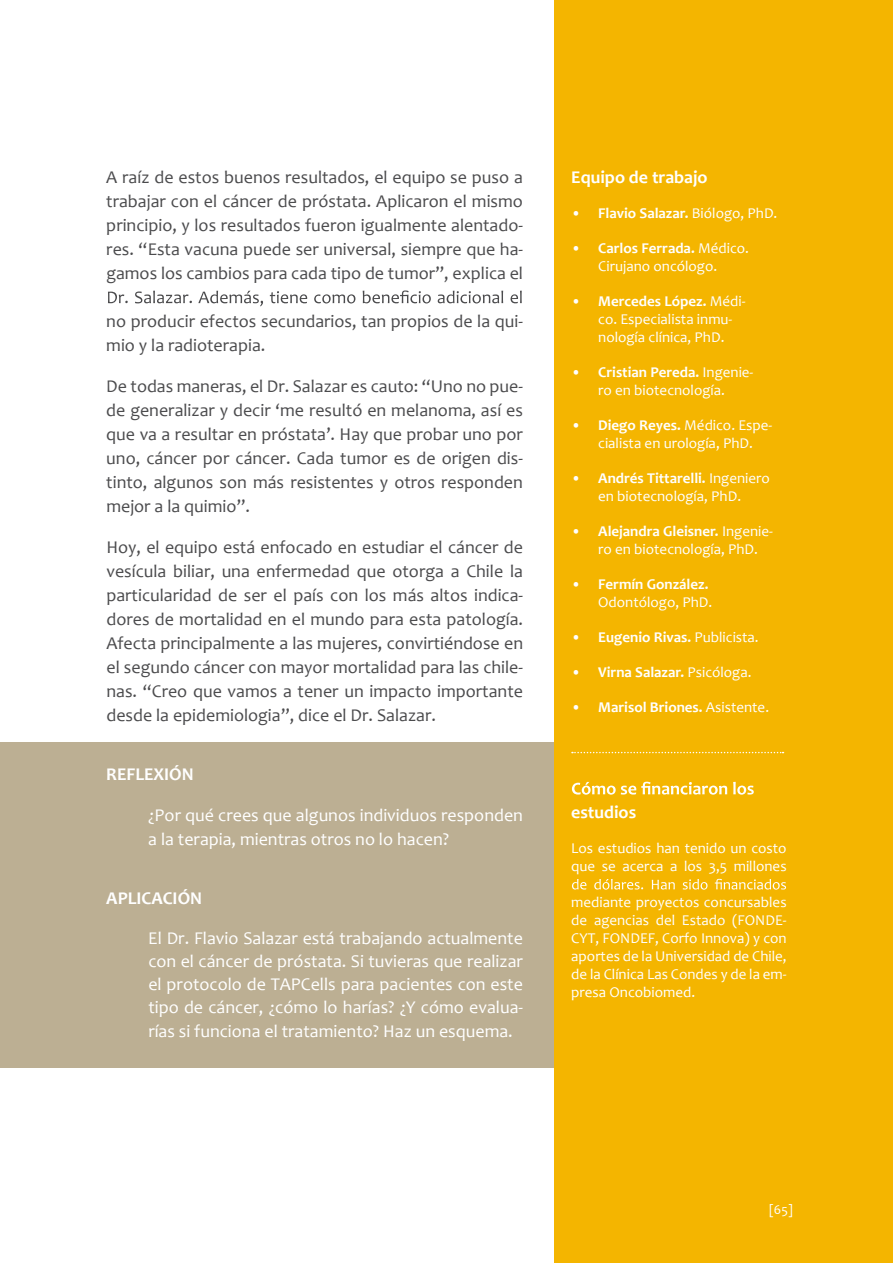
<style>
.page{position:relative;width:893px;height:1263px;background:#fff}
.page>*{position:absolute;margin:0;border:0;box-sizing:border-box;transform-origin:0 0}
.t1{font:18px/24px "Candara";color:#4b4b4d;text-align:justify}
.t2{font:18px/23.2px "Candara";color:#fff}
.t3{font:700 18px "Candara";color:#fff}
.t4{font:15px/18px "Candara";color:#fff;text-align:center}
.t5{font:700 15px "Candara";color:#fff}
.t6{font:13.5px "Candara";color:#fff}
.s1{font-weight:400}
.s2{font-weight:700}
</style>
<div class="page">
<div style="left:0;top:742px;width:571px;height:326px;background:#bcaf93"></div>
<svg style="left:108px;top:290px;width:414px;height:16px"></svg>
<div style="left:554px;top:0;width:339px;height:1263px;background:#f4b500"></div>
<svg style="left:572px;top:752px;width:211px;height:1px"></svg>
<svg style="left:572px;top:782px;width:182px;height:13px"></svg>
<svg style="left:572px;top:879px;width:214px;height:11px"></svg>
<p class="t1" style="left:106px;top:165px;width:418px">A raíz de estos buenos resultados, el equipo se puso a trabajar con el cáncer de próstata. Aplicaron el mismo principio, y los resultados fueron igualmente alentado&shy;res. “Esta vacuna puede ser universal, siempre que ha&shy;gamos los cambios para cada tipo de tumor”, explica el</p>
<p class="t1" style="left:106px;top:309px;width:418px">no producir efectos secundarios, tan propios de la qui&shy;mio y la radioterapia.</p>
<p class="t1" style="left:106px;top:374px;width:418px">De todas maneras, el Dr. Salazar es cauto: “Uno no pue&shy;de generalizar y decir ‘me resultó en melanoma, así es que va a resultar en próstata’. Hay que probar uno por uno, cáncer por cáncer. Cada tumor es de origen dis&shy;tinto, algunos son más resistentes y otros responden mejor a la quimio”.</p>
<p class="t1" style="left:106px;top:535px;width:418px">Hoy, el equipo está enfocado en estudiar el cáncer de vesícula biliar, una enfermedad que otorga a Chile la particularidad de ser el país con los más altos indica&shy;dores de mortalidad en el mundo para esta patología.<br>Afecta principalmente a las mujeres, convirtiéndose en el segundo cáncer con mayor mortalidad para las chile&shy;nas. “Creo que vamos a tener un impacto importante desde la epidemiologia”, dice el Dr. Salazar.</p>
<p class="t3" style="left:106px;top:763px;width:89px">REFLEXIÓN</p>
<p class="t2" style="left:148px;top:803px;width:376px;line-height:24px">¿Por qué crees que algunos individuos responden a la terapia, mientras otros no lo hacen?</p>
<p class="t3" style="left:106px;top:887px;width:97px">APLICACIÓN</p>
<p class="t2" style="left:148px;top:926px;width:376px;text-align:justify">El Dr. Flavio Salazar está trabajando actualmente con el cáncer de próstata. Si tuvieras que realizar el protocolo de TAPCells para pacientes con este tipo de cáncer, ¿cómo lo harías? ¿Y cómo evalua&shy;rías si funciona el tratamiento? Haz un esquema.</p>
<p class="t3" style="left:571px;top:166px;width:138px">Equipo de trabajo</p>
<p class="t5" style="left:571px;top:204px;width:208px"><span class="s1">•</span> Flavio Salazar. <span class="s1">Biólogo, PhD.</span></p>
<p class="t4" style="left:571px;top:239px;width:179px">• <span class="s2">Carlos Ferrada.</span> Médico.<br>Cirujano oncólogo.</p>
<p class="t4" style="left:598px;top:292px;width:149px;text-align:left;text-indent:-27px">• <span class="s2">Mercedes López.</span> Médi&shy;co. Especialista inmu&shy;nología clínica, PhD.</p>
<p class="t4" style="left:571px;top:363px;width:184px">• <span class="s2">Cristian Pereda.</span> Ingenie&shy;ro en biotecnología.</p>
<p class="t4" style="left:571px;top:416px;width:203px">• <span class="s2">Diego Reyes.</span> Médico. Espe&shy;cialista en urología, PhD.</p>
<p class="t4" style="left:571px;top:469px;width:200px">• <span class="s2">Andrés Tittarelli.</span> Ingeniero en biotecnología, PhD.</p>
<p class="t4" style="left:598px;top:522px;width:176px;text-align:left;text-indent:-27px">• <span class="s2">Alejandra Gleisner.</span> Ingenie&shy;ro en biotecnología, PhD.</p>
<p class="t4" style="left:571px;top:575px;width:143px;text-align:right">• <span class="s2">Fermín González.<br></span>Odontólogo, PhD.</p>
<p class="t5" style="left:571px;top:628px;width:189px"><span class="s1">•</span> Eugenio Rivas. <span class="s1">Publicista.</span></p>
<p class="t5" style="left:571px;top:663px;width:182px"><span class="s1">•</span> Virna Salazar. <span class="s1">Psicóloga.</span></p>
<p class="t5" style="left:571px;top:698px;width:199px"><span class="s1">•</span> Marisol Briones. <span class="s1">Asistente.</span></p>
<p class="t3" style="left:571px;top:801px;width:67px">estudios</p>
<p class="t4" style="left:571px;top:839px;width:217px;text-align:left">Los estudios han tenido un costo que se acerca a los 3,5 millones</p>
<p class="t4" style="left:571px;top:893px;width:217px;text-align:justify">mediante proyectos concursables de agencias del Estado (FONDE-CYT, FONDEF, Corfo Innova) y con aportes de la Universidad de Chile, de la Clínica Las Condes y de la em&shy;presa Oncobiomed.</p>
<p class="t6" style="left:769px;top:1201px;width:25px">[65]</p>
</div>
